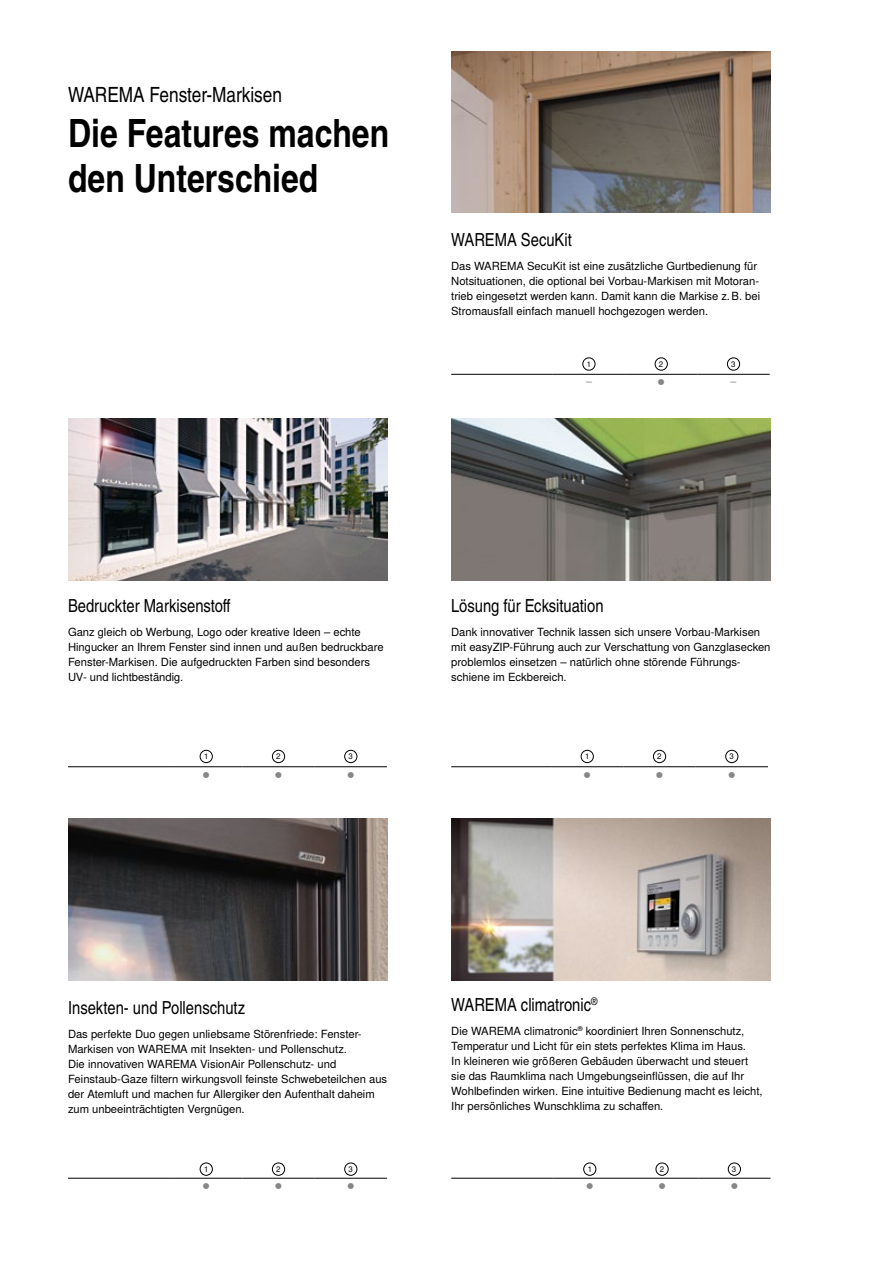
<style>
.page{position:relative;width:893px;height:1263px;background:#fff}
.page>*{position:absolute;margin:0;border:0;box-sizing:border-box;transform-origin:0 0}
.t1{font:700 39px/45px "Warema Nimbus Cnd";color:#000}
.t2{font:21px "Warema Nimbus Cnd";color:#000}
.t3{font:18px "Warema Nimbus Cnd";color:#000}
.t4{font:11.25px/15px "Warema Nimbus";color:#000}
.t5{font:10.5px "Warema Nimbus";color:#878786}
.t6{font:7.8px "Warema Nimbus";color:#000}
</style>
<div class="page">
<hr style="left:451px;top:1178px;width:103px;height:1px;background:#000">
<hr style="left:554px;top:1178px;width:72px;height:1px;background:#000">
<hr style="left:626px;top:1178px;width:72px;height:1px;background:#000">
<hr style="left:698px;top:1178px;width:72px;height:1px;background:#000">
<div style="left:583px;top:1163px;width:13px;height:12px;border:1px solid #000;border-radius:50%"></div>
<div style="left:656px;top:1163px;width:12px;height:12px;border:1px solid #000;border-radius:50%"></div>
<div style="left:728px;top:1163px;width:13px;height:12px;border:1px solid #000;border-radius:50%"></div>
<hr style="left:68px;top:1178px;width:102px;height:1px;background:#000">
<hr style="left:170px;top:1178px;width:72px;height:1px;background:#000">
<hr style="left:242px;top:1178px;width:73px;height:1px;background:#000">
<hr style="left:315px;top:1178px;width:72px;height:1px;background:#000">
<div style="left:200px;top:1163px;width:13px;height:12px;border:1px solid #000;border-radius:50%"></div>
<div style="left:272px;top:1163px;width:13px;height:12px;border:1px solid #000;border-radius:50%"></div>
<div style="left:344px;top:1163px;width:13px;height:12px;border:1px solid #000;border-radius:50%"></div>
<img style="left:451px;top:51px;width:320px;height:162px">
<img style="left:451px;top:418px;width:320px;height:162px">
<img style="left:68px;top:418px;width:319px;height:162px">
<img style="left:451px;top:819px;width:320px;height:161px">
<img style="left:68px;top:819px;width:319px;height:161px">
<hr style="left:68px;top:766px;width:102px;height:1px;background:#000">
<hr style="left:170px;top:766px;width:72px;height:1px;background:#000">
<hr style="left:242px;top:766px;width:73px;height:1px;background:#000">
<hr style="left:315px;top:766px;width:72px;height:1px;background:#000">
<div style="left:200px;top:750px;width:13px;height:13px;border:1px solid #000;border-radius:50%"></div>
<div style="left:272px;top:750px;width:13px;height:13px;border:1px solid #000;border-radius:50%"></div>
<div style="left:344px;top:750px;width:13px;height:13px;border:1px solid #000;border-radius:50%"></div>
<hr style="left:451px;top:766px;width:100px;height:1px;background:#000">
<hr style="left:551px;top:766px;width:72px;height:1px;background:#000">
<hr style="left:623px;top:766px;width:73px;height:1px;background:#000">
<hr style="left:696px;top:766px;width:72px;height:1px;background:#000">
<div style="left:581px;top:750px;width:13px;height:13px;border:1px solid #000;border-radius:50%"></div>
<div style="left:653px;top:750px;width:13px;height:13px;border:1px solid #000;border-radius:50%"></div>
<div style="left:725px;top:750px;width:13px;height:13px;border:1px solid #000;border-radius:50%"></div>
<hr style="left:451px;top:374px;width:102px;height:1px;background:#000">
<hr style="left:553px;top:374px;width:72px;height:1px;background:#000">
<hr style="left:625px;top:374px;width:72px;height:1px;background:#000">
<hr style="left:697px;top:374px;width:73px;height:1px;background:#000">
<div style="left:583px;top:358px;width:12px;height:12px;border:1px solid #000;border-radius:50%"></div>
<div style="left:655px;top:358px;width:13px;height:12px;border:1px solid #000;border-radius:50%"></div>
<div style="left:727px;top:358px;width:13px;height:12px;border:1px solid #000;border-radius:50%"></div>
<h2 class="t2" style="left:68px;top:82px;width:215px">WAREMA Fenster-Markisen</h2>
<h1 class="t1" style="left:68px;top:111px;width:323px">Die Features machen den Unterschied</h1>
<h3 class="t3" style="left:451px;top:229px;width:122px">WAREMA SecuKit</h3>
<p class="t4" style="left:451px;top:259px;width:311px">Das WAREMA SecuKit ist eine zusätzliche Gurtbedienung für Notsituationen, die optional bei Vorbau-Markisen mit Motoran&shy;trieb eingesetzt werden kann. Damit kann die Markise z.B. bei Stromausfall einfach manuell hochgezogen werden.</p>
<p class="t6" style="left:587px;top:359px;width:6px">1</p>
<p class="t6" style="left:659px;top:359px;width:6px">2</p>
<p class="t6" style="left:731px;top:359px;width:6px">3</p>
<p class="t5" style="left:586px;top:375px;width:7px">–</p>
<p class="t5" style="left:657px;top:375px;width:10px">●</p>
<p class="t5" style="left:731px;top:375px;width:7px">–</p>
<h3 class="t3" style="left:68px;top:595px;width:164px">Bedruckter Markisenstoff</h3>
<p class="t4" style="left:68px;top:625px;width:317px">Ganz gleich ob Werbung, Logo oder kreative Ideen – echte Hingucker an Ihrem Fenster sind innen und außen bedruckbare Fenster-Markisen. Die aufgedruckten Farben sind besonders UV- und lichtbeständig.</p>
<p class="t6" style="left:204px;top:752px;width:6px">1</p>
<p class="t6" style="left:276px;top:752px;width:6px">2</p>
<p class="t6" style="left:348px;top:752px;width:6px">3</p>
<p class="t5" style="left:202px;top:768px;width:10px">●</p>
<p class="t5" style="left:274px;top:768px;width:10px">●</p>
<p class="t5" style="left:346px;top:768px;width:10px">●</p>
<h3 class="t3" style="left:451px;top:595px;width:154px">Lösung für Ecksituation</h3>
<p class="t4" style="left:451px;top:625px;width:321px">Dank innovativer Technik lassen sich unsere Vorbau-Markisen mit easyZIP-Führung auch zur Verschattung von Ganzglasecken problemlos einsetzen – natürlich ohne störende Führungs&shy;schiene im Eckbereich.</p>
<p class="t6" style="left:585px;top:752px;width:6px">1</p>
<p class="t6" style="left:657px;top:752px;width:6px">2</p>
<p class="t6" style="left:729px;top:752px;width:6px">3</p>
<p class="t5" style="left:583px;top:768px;width:10px">●</p>
<p class="t5" style="left:655px;top:768px;width:10px">●</p>
<p class="t5" style="left:727px;top:768px;width:10px">●</p>
<h3 class="t3" style="left:68px;top:997px;width:179px">Insekten- und Pollenschutz</h3>
<p class="t4" style="left:68px;top:1027px;width:321px">Das perfekte Duo gegen unliebsame Störenfriede: Fenster-Markisen von WAREMA mit Insekten- und Pollenschutz.<br>Die innovativen WAREMA VisionAir Pollenschutz- und Feinstaub-Gaze filtern wirkungsvoll feinste Schwebeteilchen aus der Atemluft und machen fur Allergiker den Aufenthalt daheim zum unbeeinträchtigten Vergnügen.</p>
<p class="t6" style="left:204px;top:1164px;width:6px">1</p>
<p class="t6" style="left:276px;top:1164px;width:6px">2</p>
<p class="t6" style="left:348px;top:1164px;width:6px">3</p>
<p class="t5" style="left:202px;top:1179px;width:10px">●</p>
<p class="t5" style="left:274px;top:1179px;width:10px">●</p>
<p class="t5" style="left:346px;top:1179px;width:10px">●</p>
<h3 class="t3" style="left:451px;top:994px;width:148px">WAREMA climatronic<sup>®</sup></h3>
<p class="t4" style="left:451px;top:1024px;width:313px">Die WAREMA climatronic<sup>®</sup> koordiniert Ihren Sonnenschutz, Temperatur und Licht für ein stets perfektes Klima im Haus.<br>In kleineren wie größeren Gebäuden überwacht und steuert sie das Raumklima nach Umgebungseinflüssen, die auf Ihr Wohlbefinden wirken. Eine intuitive Bedienung macht es leicht, Ihr persönliches Wunschklima zu schaffen.</p>
<p class="t6" style="left:588px;top:1164px;width:6px">1</p>
<p class="t6" style="left:660px;top:1164px;width:6px">2</p>
<p class="t6" style="left:732px;top:1164px;width:6px">3</p>
<p class="t5" style="left:585px;top:1179px;width:10px">●</p>
<p class="t5" style="left:658px;top:1179px;width:10px">●</p>
<p class="t5" style="left:730px;top:1179px;width:10px">●</p>
</div>
